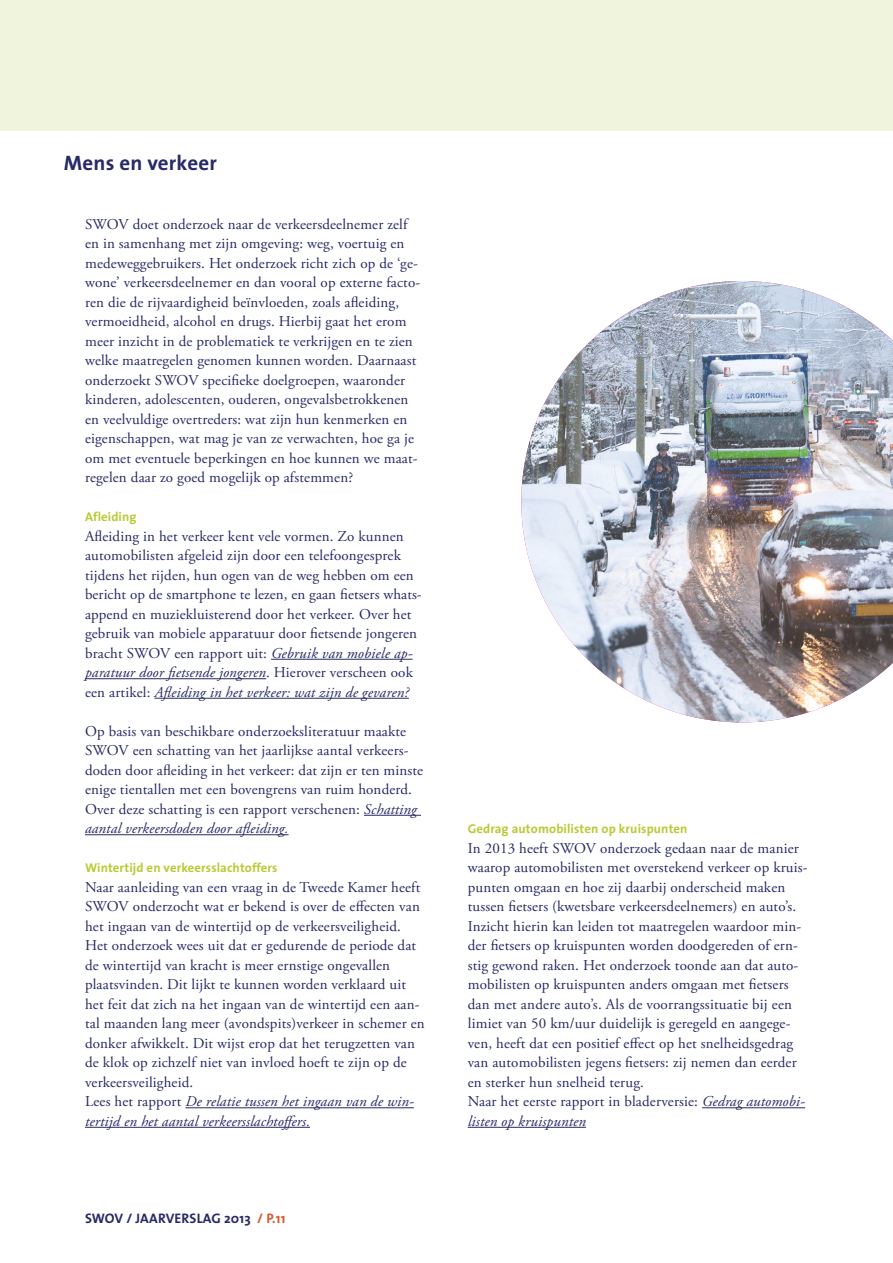
<style>
.page{position:relative;width:893px;height:1263px;background:#fff}
.page>*{position:absolute;margin:0;border:0;box-sizing:border-box;transform-origin:0 0}
.t1{font:700 21px "The Sans";letter-spacing:.01em;color:#272a66}
.t2{font:15px/19.5px "Adobe Garamond Pro";letter-spacing:.01em;color:#272a66}
.t3{font:700 13.8px "The Sans";letter-spacing:.01em;color:#272a66}
.t4{font:700 12.75px "The Sans";letter-spacing:.01em;color:#b8ca34}
.s1{font-style:italic}
.s2{color:#d8572c}
</style>
<div class="page">
<div style="left:0;top:0;width:893px;height:131px;background:#f1f4dd"></div>
<hr style="left:271px;top:659px;width:141px;height:1px;background:#272a66">
<hr style="left:85px;top:678px;width:181px;height:1px;background:#272a66">
<hr style="left:154px;top:698px;width:255px;height:1px;background:#272a66">
<hr style="left:364px;top:815px;width:57px;height:1px;background:#272a66">
<hr style="left:85px;top:834px;width:204px;height:1px;background:#272a66">
<hr style="left:185px;top:1107px;width:229px;height:1px;background:#272a66">
<hr style="left:85px;top:1127px;width:225px;height:1px;background:#272a66">
<img style="left:521px;top:281px;width:372px;height:441px">
<hr style="left:702px;top:1107px;width:103px;height:1px;background:#272a66">
<hr style="left:468px;top:1127px;width:118px;height:1px;background:#272a66">
<h1 class="t1" style="left:64px;top:145px;width:155px">Mens en verkeer</h1>
<p class="t2" style="left:85px;top:215px;width:337px">SWOV doet onderzoek naar de verkeersdeelnemer zelf en in samenhang met zijn omgeving: weg, voertuig en medeweggebruikers. Het onderzoek richt zich op de ‘ge&shy;wone’ verkeersdeelnemer en dan vooral op externe facto&shy;ren die de rijvaardigheid beïnvloeden, zoals afleiding, vermoeidheid, alcohol en drugs. Hierbij gaat het erom meer inzicht in de problematiek te verkrijgen en te zien welke maatregelen genomen kunnen worden. Daarnaast onderzoekt SWOV specifieke doelgroepen, waaronder kinderen, adolescenten, ouderen, ongevalsbetrokkenen en veelvuldige overtreders: wat zijn hun kenmerken en eigenschappen, wat mag je van ze verwachten, hoe ga je om met eventuele beperkingen en hoe kunnen we maat&shy;regelen daar zo goed mogelijk op afstemmen?</p>
<p class="t4" style="left:85px;top:506px;width:53px">Afleiding</p>
<p class="t2" style="left:85px;top:527px;width:337px">Afleiding in het verkeer kent vele vormen. Zo kunnen automobilisten afgeleid zijn door een telefoongesprek tijdens het rijden, hun ogen van de weg hebben om een bericht op de smartphone te lezen, en gaan fietsers whats&shy;append en muziekluisterend door het verkeer. Over het gebruik van mobiele apparatuur door fietsende jongeren bracht SWOV een rapport uit: <span class="s1">Gebruik van mobiele ap&shy;paratuur door fietsende jongeren</span>. Hierover verscheen ook een artikel: <span class="s1">Afleiding in het verkeer: wat zijn de gevaren?</span></p>
<p class="t2" style="left:85px;top:722px;width:339px">Op basis van beschikbare onderzoeksliteratuur maakte SWOV een schatting van het jaarlijkse aantal verkeers&shy;doden door afleiding in het verkeer: dat zijn er ten minste enige tientallen met een bovengrens van ruim honderd.<br>Over deze schatting is een rapport verschenen: <span class="s1">Schatting aantal verkeersdoden door afleiding.</span></p>
<p class="t4" style="left:85px;top:857px;width:194px">Wintertijd en verkeersslachtoffers</p>
<p class="t2" style="left:85px;top:878px;width:341px">Naar aanleiding van een vraag in de Tweede Kamer heeft SWOV onderzocht wat er bekend is over de effecten van het ingaan van de wintertijd op de verkeersveiligheid.<br>Het onderzoek wees uit dat er gedurende de periode dat de wintertijd van kracht is meer ernstige ongevallen plaatsvinden. Dit lijkt te kunnen worden verklaard uit het feit dat zich na het ingaan van de wintertijd een aan&shy;tal maanden lang meer (avondspits)verkeer in schemer en donker afwikkelt. Dit wijst erop dat het terugzetten van de klok op zichzelf niet van invloed hoeft te zijn op de verkeersveiligheid.<br>Lees het rapport <span class="s1">De relatie tussen het ingaan van de win&shy;tertijd en het aantal verkeersslachtoffers.</span></p>
<p class="t3" style="left:85px;top:1207px;width:202px">SWOV / JAARVERSLAG 2013 <span class="s2">/ P.11</span></p>
<p class="t4" style="left:468px;top:818px;width:221px">Gedrag automobilisten op kruispunten</p>
<p class="t2" style="left:468px;top:839px;width:341px">In 2013 heeft SWOV onderzoek gedaan naar de manier waarop automobilisten met overstekend verkeer op kruis&shy;punten omgaan en hoe zij daarbij onderscheid maken tussen fietsers (kwetsbare verkeersdeelnemers) en auto’s.<br>Inzicht hierin kan leiden tot maatregelen waardoor min&shy;der fietsers op kruispunten worden doodgereden of ern&shy;stig gewond raken. Het onderzoek toonde aan dat auto&shy;mobilisten op kruispunten anders omgaan met fietsers dan met andere auto’s. Als de voorrangssituatie bij een limiet van 50 km/uur duidelijk is geregeld en aangege&shy;ven, heeft dat een positief effect op het snelheidsgedrag van automobilisten jegens fietsers: zij nemen dan eerder en sterker hun snelheid terug.<br>Naar het eerste rapport in bladerversie: <span class="s1">Gedrag automobi&shy;listen op kruispunten</span></p>
</div>
